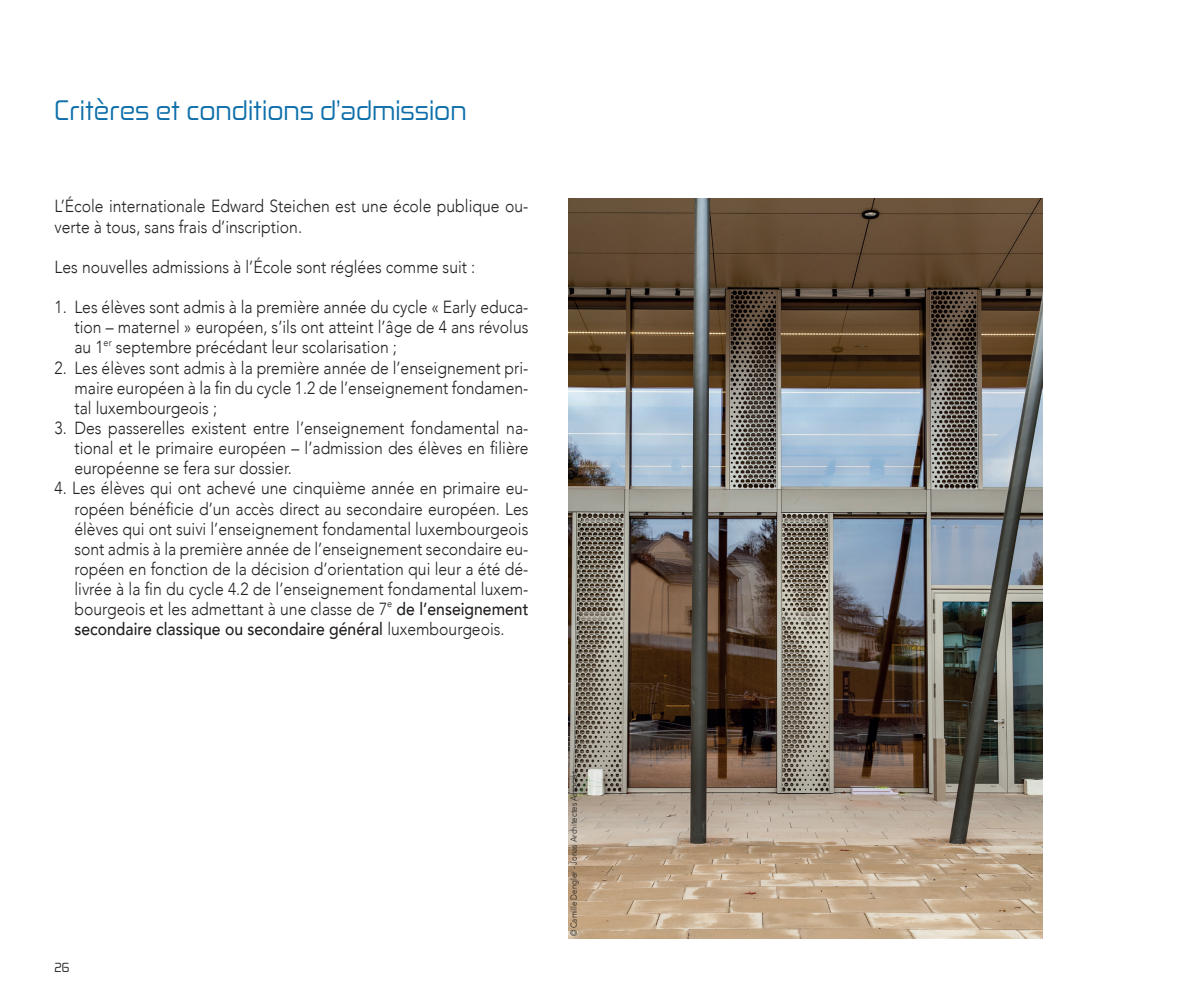
<style>
.page{position:relative;width:1191px;height:993px;background:#fff}
.page>*{position:absolute;margin:0;border:0;box-sizing:border-box;transform-origin:0 0}
.t1{font:26.25px "Zekton Rg";color:#0e6faa}
.t2{font:300 17.5px/20.1px "Avenir";color:#231f20;text-align:justify;scale:.9 1}
.t3{font:12.25px "Zekton Rg";color:#231f20}
.t4{font:300 10.15px "Avenir";color:#231f20;scale:.9 1}
.t5{font:300 8.75px "Avenir";color:#231f20;scale:.9 1}
.s1{font-weight:500}
</style>
<div class="page">
<img style="left:568px;top:198px;width:474px;height:740px">
<h1 class="t1" style="left:55px;top:94px;width:413px">Critères et conditions d’admission</h1>
<p class="t2" style="left:55px;top:196px;width:528px">L’École internationale Edward Steichen est une école publique ou&shy;verte à tous, sans frais d’inscription.</p>
<p class="t2" style="left:55px;top:257px;width:469px">Les nouvelles admissions à l’École sont réglées comme suit :</p>
<p class="t2" style="left:74px;top:297px;width:506px;text-indent:-20px">1. Les élèves sont admis à la première année du cycle « Early educa&shy;tion – maternel » européen, s’ils ont atteint l’âge de 4 ans révolus au 1</p>
<p class="t4" style="left:104px;top:336px;width:11px">er</p>
<p class="t2" style="left:116px;top:337px;width:314px">septembre précédant leur scolarisation ;</p>
<p class="t2" style="left:74px;top:357px;width:506px;text-indent:-20px">2. Les élèves sont admis à la première année de l’enseignement pri&shy;maire européen à la fin du cycle 1.2 de l’enseignement fondamen&shy;tal luxembourgeois ;</p>
<p class="t2" style="left:74px;top:418px;width:506px;text-indent:-20px">3. Des passerelles existent entre l’enseignement fondamental na&shy;tional et le primaire européen – l’admission des élèves en filière européenne se fera sur dossier.</p>
<p class="t2" style="left:74px;top:478px;width:506px;text-indent:-20px">4. Les élèves qui ont achevé une cinquième année en primaire eu&shy;ropéen bénéficie d’un accès direct au secondaire européen. Les élèves qui ont suivi l’enseignement fondamental luxembourgeois sont admis à la première année de l’enseignement secondaire eu&shy;ropéen en fonction de la décision d’orientation qui leur a été dé&shy;livrée à la fin du cycle 4.2 de l’enseignement fondamental luxem&shy;bourgeois et les admettant à une classe de 7<sup>e</sup> <span class="s1">de l’enseignement secondaire classique ou secondaire général</span> luxembourgeois.</p>
<p class="t3" style="left:55px;top:959px;width:16px">26</p>
<p class="t5" style="left:569px;top:936px;width:185px;rotate:-90deg">© Camille Dengler - Jonas Architectes Associés</p>
</div>
